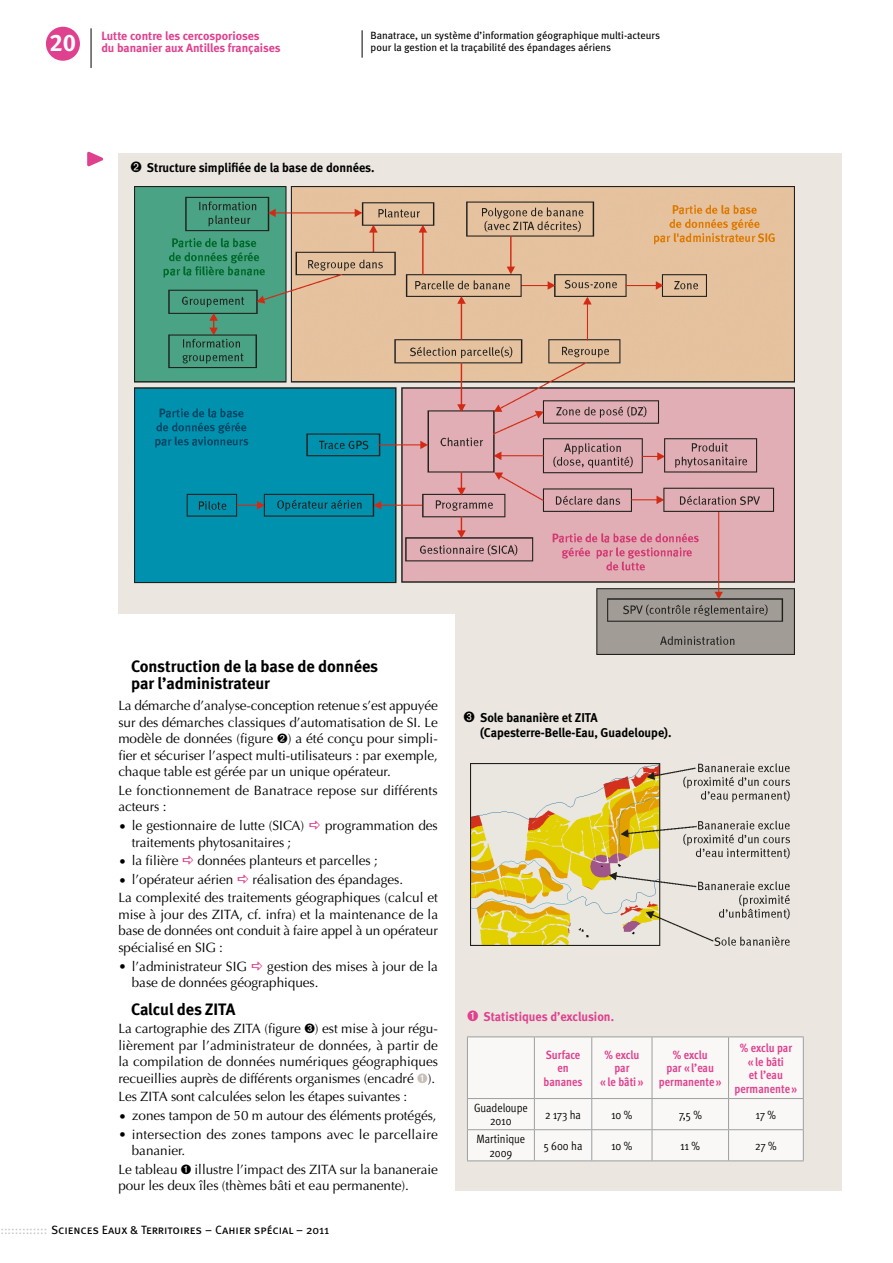
<style>
.page{position:relative;width:893px;height:1263px;background:#fff}
.page>*{position:absolute;margin:0;border:0;box-sizing:border-box;transform-origin:0 0}
.t1{font:24px "Meta Bold Caps Expert";color:#fff}
.t2{font:16.5px/17px "Meta Bold LF";color:#000}
.p_puce{font:13.5px/16.5px "Optima";letter-spacing:-.005em;color:#000;text-align:justify}
.p_puce-2{font:13.5px/16.5px "Optima";letter-spacing:.015em;color:#000}
.titre_tableau{font:12.75px/15px "Meta Bold LF";color:#000}
.titre_tableau-2{font:12.75px "Meta Bold LF";letter-spacing:-.005em;color:#df418e}
.Hors_texte{font:700 12px/13.5px "Meta Cond OT";color:#df418e;text-align:center}
.Hors_texte-2{font:12px/13.5px "Meta Cond OT";color:#000;text-align:center}
.roulette_section{font:700 12px/12px "Meta";color:#df418e}
.t3{font:12px "Meta Book Caps";color:#000}
.roulette_article{font:10.5px/12px "Meta Book LF";color:#000}
.s1{color:#c5bfb7}
.s2{color:#c6c7c8}
</style>
<div class="page">
<div style="left:455px;top:614px;width:387px;height:577px;background:#ebe7e0"></div>
<div style="left:118px;top:153px;width:724px;height:461px;background:#ebe7e0"></div>
<svg style="left:87px;top:151px;width:17px;height:16px"></svg>
<div style="left:468px;top:1037px;width:335px;height:123px;background:#f9f8f6"></div>
<hr style="left:467px;top:1036px;width:67px;height:1px;background:#9c9e9f">
<hr style="left:467px;top:1037px;width:1px;height:61px;background:#9c9e9f">
<hr style="left:534px;top:1036px;width:58px;height:1px;background:#9c9e9f">
<hr style="left:534px;top:1037px;width:1px;height:61px;background:#9c9e9f">
<hr style="left:592px;top:1036px;width:60px;height:1px;background:#9c9e9f">
<hr style="left:591px;top:1037px;width:1px;height:61px;background:#9c9e9f">
<hr style="left:652px;top:1036px;width:77px;height:1px;background:#9c9e9f">
<hr style="left:652px;top:1037px;width:1px;height:61px;background:#9c9e9f">
<hr style="left:729px;top:1036px;width:75px;height:1px;background:#9c9e9f">
<hr style="left:728px;top:1037px;width:1px;height:61px;background:#9c9e9f">
<hr style="left:803px;top:1037px;width:1px;height:61px;background:#9c9e9f">
<hr style="left:467px;top:1098px;width:67px;height:1px;background:#9c9e9f">
<hr style="left:467px;top:1099px;width:1px;height:30px;background:#9c9e9f">
<hr style="left:534px;top:1098px;width:58px;height:1px;background:#9c9e9f">
<hr style="left:534px;top:1099px;width:1px;height:30px;background:#9c9e9f">
<hr style="left:592px;top:1098px;width:60px;height:1px;background:#9c9e9f">
<hr style="left:591px;top:1099px;width:1px;height:30px;background:#9c9e9f">
<hr style="left:652px;top:1098px;width:77px;height:1px;background:#9c9e9f">
<hr style="left:652px;top:1099px;width:1px;height:30px;background:#9c9e9f">
<hr style="left:729px;top:1098px;width:75px;height:1px;background:#9c9e9f">
<hr style="left:728px;top:1099px;width:1px;height:30px;background:#9c9e9f">
<hr style="left:803px;top:1099px;width:1px;height:30px;background:#9c9e9f">
<hr style="left:467px;top:1129px;width:67px;height:1px;background:#9c9e9f">
<hr style="left:467px;top:1130px;width:1px;height:30px;background:#9c9e9f">
<hr style="left:534px;top:1129px;width:58px;height:1px;background:#9c9e9f">
<hr style="left:534px;top:1130px;width:1px;height:30px;background:#9c9e9f">
<hr style="left:592px;top:1129px;width:60px;height:1px;background:#9c9e9f">
<hr style="left:591px;top:1130px;width:1px;height:30px;background:#9c9e9f">
<hr style="left:652px;top:1129px;width:77px;height:1px;background:#9c9e9f">
<hr style="left:652px;top:1130px;width:1px;height:30px;background:#9c9e9f">
<hr style="left:729px;top:1129px;width:75px;height:1px;background:#9c9e9f">
<hr style="left:728px;top:1130px;width:1px;height:30px;background:#9c9e9f">
<hr style="left:803px;top:1130px;width:1px;height:30px;background:#9c9e9f">
<hr style="left:467px;top:1160px;width:67px;height:1px;background:#9c9e9f">
<hr style="left:534px;top:1160px;width:58px;height:1px;background:#9c9e9f">
<hr style="left:592px;top:1160px;width:60px;height:1px;background:#9c9e9f">
<hr style="left:652px;top:1160px;width:77px;height:1px;background:#9c9e9f">
<hr style="left:729px;top:1160px;width:75px;height:1px;background:#9c9e9f">
<img style="left:470px;top:764px;width:320px;height:181px">
<img style="left:135px;top:187px;width:660px;height:467px">
<div style="left:46px;top:27px;width:34px;height:34px;background:#df418e;border-radius:50%"></div>
<hr style="left:91px;top:28px;width:1px;height:40px;background:#000">
<svg style="left:362px;top:30px;width:1px;height:28px"></svg>
<h1 class="t1" style="left:49px;top:28px;width:28px">20</h1>
<p class="roulette_article" style="left:371px;top:29px;width:291px">Banatrace, un système d’information géographique multi-acteurs pour la gestion et la traçabilité des épandages aériens</p>
<p class="roulette_section" style="left:101px;top:29px;width:181px">Lutte contre les cercosporioses<br>du bananier aux Antilles françaises</p>
<p class="titre_tableau" style="left:130px;top:160px;width:246px">➋ Structure simplifiée de la base de données.</p>
<h2 class="t2" style="left:131px;top:658px;width:249px">Construction de la base de données par l’administrateur</h2>
<p class="p_puce" style="left:118px;top:698px;width:321px">La démarche d’analyse-conception retenue s’est appuyée sur des démarches classiques d’automatisation de SI. Le modèle de données (figure ➋) a été conçu pour simpli&shy;fier et sécuriser l’aspect multi-utilisateurs : par exemple, chaque table est gérée par un unique opérateur.</p>
<p class="p_puce" style="left:118px;top:782px;width:321px">Le fonctionnement de Banatrace repose sur différents acteurs :</p>
<p class="p_puce" style="left:118px;top:817px;width:187px">• le gestionnaire de lutte (SICA)</p>
<p class="p_puce" style="left:325px;top:817px;width:114px">programmation des</p>
<p class="p_puce" style="left:132px;top:834px;width:161px">traitements phytosanitaires ;</p>
<p class="p_puce" style="left:118px;top:852px;width:62px">• la filière</p>
<p class="p_puce" style="left:198px;top:852px;width:182px">données planteurs et parcelles ;</p>
<p class="p_puce" style="left:118px;top:871px;width:117px">• l’opérateur aérien</p>
<p class="p_puce" style="left:253px;top:871px;width:152px">réalisation des épandages.</p>
<p class="p_puce" style="left:118px;top:890px;width:321px">La complexité des traitements géographiques (calcul et mise à jour des ZITA, cf. infra) et la maintenance de la base de données ont conduit à faire appel à un opérateur spécialisé en SIG :</p>
<p class="p_puce" style="left:118px;top:958px;width:130px">• l’administrateur SIG</p>
<p class="p_puce" style="left:132px;top:958px;width:308px;text-indent:135px">gestion des mises à jour de la base de données géographiques.</p>
<h2 class="t2" style="left:131px;top:1000px;width:106px">Calcul des ZITA</h2>
<p class="p_puce" style="left:118px;top:1021px;width:321px">La cartographie des ZITA (figure ➌) est mise à jour régu&shy;lièrement par l’administrateur de données, à partir de la compilation de données numériques géographiques recueillies auprès de différents organismes (encadré <span class="s1">➊</span>).</p>
<p class="p_puce" style="left:118px;top:1089px;width:290px">Les ZITA sont calculées selon les étapes suivantes :</p>
<p class="p_puce" style="left:118px;top:1107px;width:320px">• zones tampon de 50 m autour des éléments protégés,</p>
<p class="p_puce-2" style="left:132px;top:1126px;width:308px;text-indent:-14px">• intersection des zones tampons avec le parcellaire bananier.</p>
<p class="p_puce" style="left:118px;top:1161px;width:321px">Le tableau ➊ illustre l’impact des ZITA sur la bananeraie pour les deux îles (thèmes bâti et eau permanente).</p>
<p class="t3" style="left:0;top:1223px;width:330px"><span class="s2">:::::::::::::</span> Sciences Eaux &amp; Territoires – Cahier spécial – 2011</p>
<p class="titre_tableau" style="left:480px;top:709px;width:193px;text-indent:-16px">➌ Sole bananière et ZITA (Capesterre-Belle-Eau, Guadeloupe).</p>
<p class="titre_tableau-2" style="left:467px;top:1009px;width:149px">➊ Statistiques d’exclusion.</p>
<p class="Hors_texte" style="left:544px;top:1048px;width:41px">Surface en bananes</p>
<p class="Hors_texte" style="left:600px;top:1048px;width:45px">% exclu par<br>« le bâti »</p>
<p class="Hors_texte" style="left:659px;top:1048px;width:64px">% exclu<br>par « l’eau permanente »</p>
<p class="Hors_texte" style="left:735px;top:1041px;width:64px">% exclu par<br>« le bâti<br>et l’eau permanente »</p>
<p class="Hors_texte-2" style="left:474px;top:1101px;width:55px">Guadeloupe<br>2010</p>
<p class="Hors_texte-2" style="left:545px;top:1108px;width:37px">2 173 ha</p>
<p class="Hors_texte-2" style="left:611px;top:1108px;width:23px">10 %</p>
<p class="Hors_texte-2" style="left:679px;top:1108px;width:25px">7,5 %</p>
<p class="Hors_texte-2" style="left:756px;top:1108px;width:22px">17 %</p>
<p class="Hors_texte-2" style="left:477px;top:1132px;width:50px">Martinique<br>2009</p>
<p class="Hors_texte-2" style="left:544px;top:1139px;width:40px">5 600 ha</p>
<p class="Hors_texte-2" style="left:611px;top:1139px;width:23px">10 %</p>
<p class="Hors_texte-2" style="left:680px;top:1139px;width:21px">11 %</p>
<p class="Hors_texte-2" style="left:755px;top:1139px;width:23px">27 %</p>
</div>
